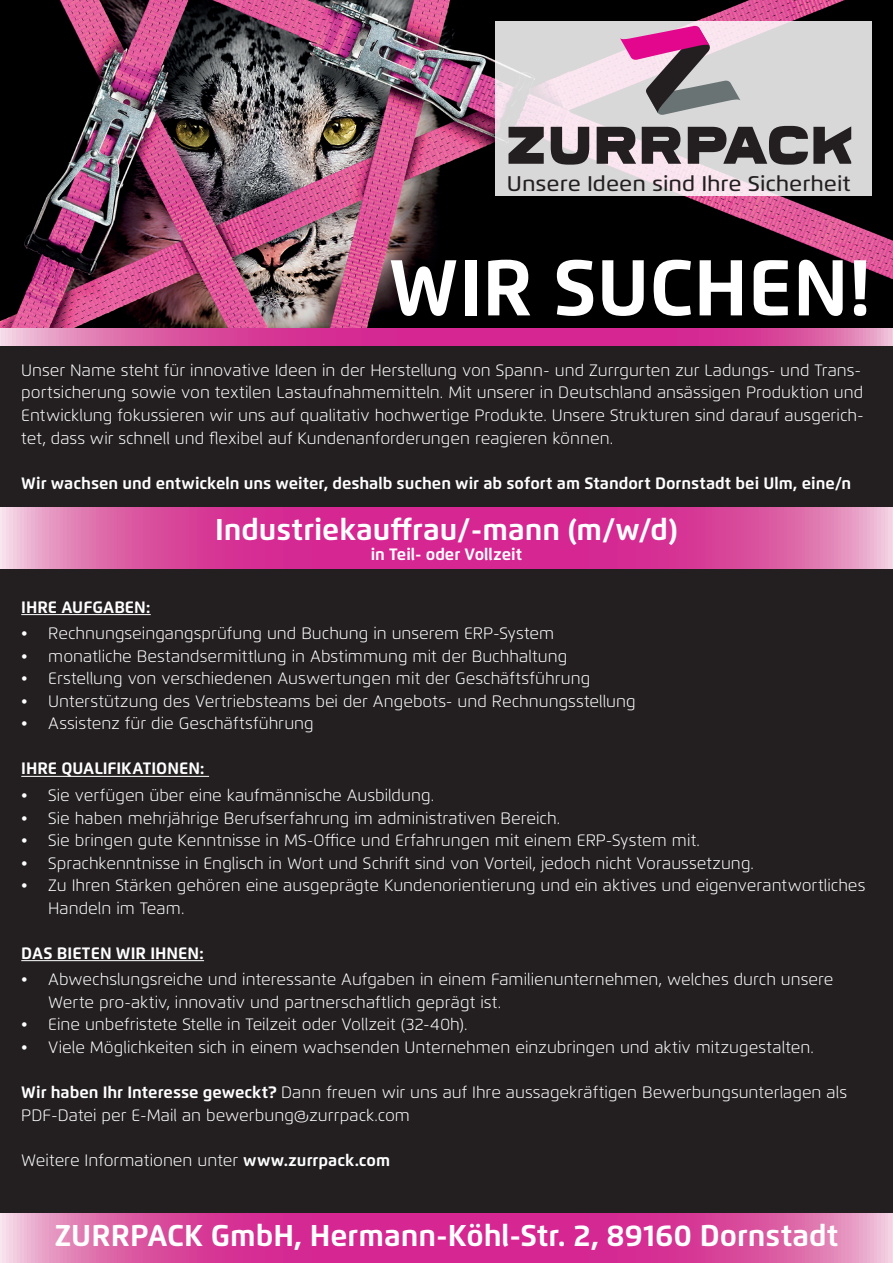
<style>
.page{position:relative;width:893px;height:1263px;background:#fff}
.page>*{position:absolute;margin:0;border:0;box-sizing:border-box;transform-origin:0 0}
.t1{font:700 78.9px "Flexo";color:#fff}
.t2{font:700 30px "Flexo";color:#fff}
.t3{font:500 21.15px "Flexo";color:#231f20;scale:1.07 1}
.t4{font:300 16.5px/22.5px "Flexo";color:#fff}
.t5{font:700 16.5px "Flexo";color:#fff}
.s1{font-weight:700}
</style>
<div class="page">
<img style="left:0;top:0;width:893px;height:328px">
<svg style="left:495px;top:21px;width:377px;height:175px;background:#dedadc"></svg>
<svg style="left:620px;top:26px;width:120px;height:89px;background:#b590a7"></svg>
<svg style="left:508px;top:127px;width:36px;height:37px"></svg>
<svg style="left:551px;top:127px;width:38px;height:38px"></svg>
<svg style="left:597px;top:127px;width:39px;height:37px"></svg>
<svg style="left:642px;top:127px;width:39px;height:37px"></svg>
<svg style="left:688px;top:126px;width:163px;height:39px;background:#6b6869"></svg>
<div style="left:0;top:345px;width:893px;height:918px;background:#231f20"></div>
<svg style="left:0;top:328px;width:893px;height:17px;background:#d94a9f"></svg>
<svg style="left:0;top:507px;width:893px;height:62px;background:#d94ba0"></svg>
<hr style="left:21px;top:614px;width:130px;height:1px;background:#fff">
<hr style="left:21px;top:776px;width:188px;height:1px;background:#fff">
<hr style="left:21px;top:960px;width:183px;height:1px;background:#fff">
<svg style="left:0;top:1214px;width:893px;height:49px;background:#d94ba0"></svg>
<p class="t3" style="left:507px;top:171px;width:323px">Unsere Ideen sind Ihre Sicherheit</p>
<h1 class="t1" style="left:388px;top:239px;width:485px">WIR SUCHEN!</h1>
<p class="t4" style="left:21px;top:359px;width:844px">Unser Name steht für innovative Ideen in der Herstellung von Spann- und Zurrgurten zur Ladungs- und Trans&shy;portsicherung sowie von textilen Lastaufnahmemitteln. Mit unserer in Deutschland ansässigen Produktion und Entwicklung fokussieren wir uns auf qualitativ hochwertige Produkte. Unsere Strukturen sind darauf ausgerich&shy;tet, dass wir schnell und flexibel auf Kundenanforderungen reagieren können.</p>
<p class="t5" style="left:21px;top:473px;width:832px">Wir wachsen und entwickeln uns weiter, deshalb suchen wir ab sofort am Standort Dornstadt bei Ulm, eine/n</p>
<h2 class="t2" style="left:215px;top:511px;width:464px">Industriekauffrau/-mann (m/w/d)</h2>
<p class="t5" style="left:371px;top:544px;width:153px">in Teil- oder Vollzeit</p>
<p class="t5" style="left:21px;top:597px;width:131px">IHRE AUFGABEN:</p>
<p class="t4" style="left:21px;top:622px;width:534px">• Rechnungseingangsprüfung und Buchung in unserem ERP-System</p>
<p class="t4" style="left:21px;top:645px;width:547px">• monatliche Bestandsermittlung in Abstimmung mit der Buchhaltung</p>
<p class="t4" style="left:21px;top:667px;width:570px">• Erstellung von verschiedenen Auswertungen mit der Geschäftsführung</p>
<p class="t4" style="left:21px;top:690px;width:616px">• Unterstützung des Vertriebsteams bei der Angebots- und Rechnungsstellung</p>
<p class="t4" style="left:21px;top:712px;width:294px">• Assistenz für die Geschäftsführung</p>
<p class="t5" style="left:21px;top:758px;width:185px">IHRE QUALIFIKATIONEN:</p>
<p class="t4" style="left:21px;top:784px;width:414px">• Sie verfügen über eine kaufmännische Ausbildung.</p>
<p class="t4" style="left:21px;top:807px;width:540px">• Sie haben mehrjährige Berufserfahrung im administrativen Bereich.</p>
<p class="t4" style="left:21px;top:829px;width:680px">• Sie bringen gute Kenntnisse in MS-Office und Erfahrungen mit einem ERP-System mit.</p>
<p class="t4" style="left:21px;top:852px;width:734px">• Sprachkenntnisse in Englisch in Wort und Schrift sind von Vorteil, jedoch nicht Voraussetzung.</p>
<p class="t4" style="left:48px;top:874px;width:819px;text-indent:-27px">• Zu Ihren Stärken gehören eine ausgeprägte Kundenorientierung und ein aktives und eigenverantwortliches<br>Handeln im Team.</p>
<p class="t5" style="left:21px;top:943px;width:184px">DAS BIETEN WIR IHNEN:</p>
<p class="t4" style="left:48px;top:968px;width:786px;text-indent:-27px">• Abwechslungsreiche und interessante Aufgaben in einem Familienunternehmen, welches durch unsere<br>Werte pro-aktiv, innovativ und partnerschaftlich geprägt ist.</p>
<p class="t4" style="left:21px;top:1013px;width:448px">• Eine unbefristete Stelle in Teilzeit oder Vollzeit (32-40h).</p>
<p class="t4" style="left:21px;top:1036px;width:794px">• Viele Möglichkeiten sich in einem wachsenden Unternehmen einzubringen und aktiv mitzugestalten.</p>
<p class="t4" style="left:21px;top:1081px;width:827px"><span class="s1">Wir haben Ihr Interesse geweckt?</span> Dann freuen wir uns auf Ihre aussagekräftigen Bewerbungsunterlagen als<br>PDF-Datei per E-Mail an bewerbung@zurrpack.com</p>
<p class="t4" style="left:21px;top:1148px;width:370px">Weitere Informationen unter <span class="s1">www.zurrpack.com</span></p>
<h2 class="t2" style="left:54px;top:1217px;width:786px">ZURRPACK GmbH, Hermann-Köhl-Str. 2, 89160 Dornstadt</h2>
</div>
